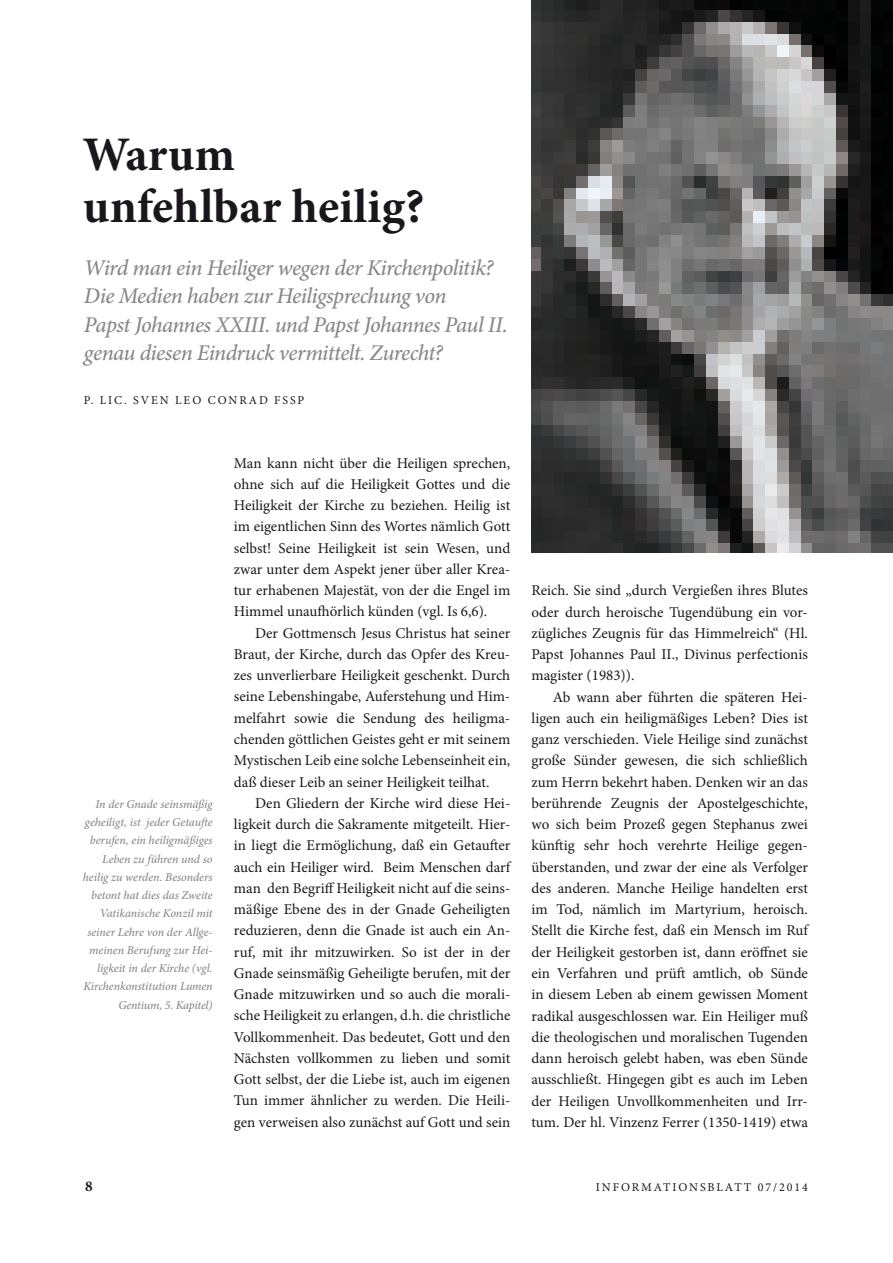
<style>
.page{position:relative;width:893px;height:1263px;background:#fff}
.page>*{position:absolute;margin:0;border:0;box-sizing:border-box;transform-origin:0 0}
.t1{font:700 48.3px/52.5px "Minion Pro";color:#1a171c}
.t2{font:italic 500 22.5px/28.5px "Minion Pro";letter-spacing:-.03em;color:#87888a}
.t3{font:15px/21.3px "Minion Pro";color:#1a171c;text-align:justify}
.t4{font:700 15px "Minion Pro";color:#1a171c}
.t5{font:italic 500 12px/18.3px "Minion Pro";letter-spacing:-.005em;color:#87888a;text-align:right}
.t6{font:12px "Minion Pro";letter-spacing:.16em;color:#1a171c}
</style>
<div class="page">
<img style="left:531px;top:0;width:362px;height:553px">
<h1 class="t1" style="left:83px;top:127px;width:343px">Warum unfehlbar heilig?</h1>
<h2 class="t2" style="left:84px;top:253px;width:425px">Wird man ein Heiliger wegen der Kirchenpolitik?<br>Die Medien haben zur Heiligsprechung von<br>Papst Johannes XXIII. und Papst Johannes Paul II. genau diesen Eindruck vermittelt. Zurecht?</h2>
<p class="t6" style="left:84px;top:392px;width:207px">P. lic. sv en leo conrad fssp</p>
<p class="t5" style="left:83px;top:795px;width:131px">In der Gnade seinsmäßig geheiligt, ist jeder Getaufte berufen, ein heiligmäßiges<br>Leben zu führen und so heilig zu werden. Besonders betont hat dies das Zweite<br>Vatikanische Konzil mit seiner Lehre von der Allge&shy;meinen Berufung zur Hei&shy;ligkeit in der Kirche (vgl.<br>Kirchenkonstitution Lumen<br>Gentium, 5. Kapitel)</p>
<p class="t3" style="left:234px;top:452px;width:278px">Man kann nicht über die Heiligen sprechen, ohne sich auf die Heiligkeit Gottes und die Heiligkeit der Kirche zu beziehen. Heilig ist im eigentlichen Sinn des Wortes nämlich Gott selbst! Seine Heiligkeit ist sein Wesen, und zwar unter dem Aspekt jener über aller Krea&shy;tur erhabenen Majestät, von der die Engel im Himmel unaufhörlich künden (vgl. Is 6,6).</p>
<p class="t3" style="left:234px;top:622px;width:278px;text-indent:21px">Der Gottmensch Jesus Christus hat seiner Braut, der Kirche, durch das Opfer des Kreu&shy;zes unverlierbare Heiligkeit geschenkt. Durch seine Lebenshingabe, Auferstehung und Him&shy;melfahrt sowie die Sendung des heiligma&shy;chenden göttlichen Geistes geht er mit seinem Mystischen Leib eine solche Lebenseinheit ein, daß dieser Leib an seiner Heiligkeit teilhat.</p>
<p class="t3" style="left:234px;top:792px;width:279px;text-indent:21px">Den Gliedern der Kirche wird diese Hei&shy;ligkeit durch die Sakramente mitgeteilt. Hier&shy;in liegt die Ermöglichung, daß ein Getaufter auch ein Heiliger wird. Beim Menschen darf man den Begriff Heiligkeit nicht auf die seins&shy;mäßige Ebene des in der Gnade Geheiligten reduzieren, denn die Gnade ist auch ein An&shy;ruf, mit ihr mitzuwirken. So ist der in der Gnade seinsmäßig Geheiligte berufen, mit der Gnade mitzuwirken und so auch die morali&shy;sche Heiligkeit zu erlangen, d.h. die christliche Vollkommenheit. Das bedeutet, Gott und den Nächsten vollkommen zu lieben und somit Gott selbst, der die Liebe ist, auch im eigenen Tun immer ähnlicher zu werden. Die Heili&shy;gen verweisen also zunächst auf Gott und sein</p>
<p class="t3" style="left:531px;top:580px;width:278px">Reich. Sie sind „durch Vergießen ihres Blutes oder durch heroische Tugendübung ein vor&shy;zügliches Zeugnis für das Himmelreich“ (Hl.<br>Papst Johannes Paul II ., Divinus perfectionis magister (1983)).</p>
<p class="t3" style="left:531px;top:686px;width:279px;text-indent:21px">Ab wann aber führten die späteren Hei&shy;ligen auch ein heiligmäßiges Leben? Dies ist ganz verschieden. Viele Heilige sind zunächst große Sünder gewesen, die sich schließlich zum Herrn bekehrt haben. Denken wir an das berührende Zeugnis der Apostelgeschichte, wo sich beim Prozeß gegen Stephanus zwei künftig sehr hoch verehrte Heilige gegen&shy;überstanden, und zwar der eine als Verfolger des anderen. Manche Heilige handelten erst im Tod, nämlich im Martyrium, heroisch.<br>Stellt die Kirche fest, daß ein Mensch im Ruf der Heiligkeit gestorben ist, dann eröffnet sie ein Verfahren und prüft amtlich, ob Sünde in diesem Leben ab einem gewissen Moment radikal ausgeschlossen war. Ein Heiliger muß die theologischen und moralischen Tugenden dann heroisch gelebt haben, was eben Sünde ausschließt. Hingegen gibt es auch im Leben der Heiligen Unvollkommenheiten und Irr&shy;tum. Der hl. Vinzenz Ferrer (1350-1419) etwa</p>
<p class="t4" style="left:85px;top:1175px;width:9px">8</p>
<p class="t6" style="left:596px;top:1179px;width:213px">informationsblatt 07/2014</p>
</div>
